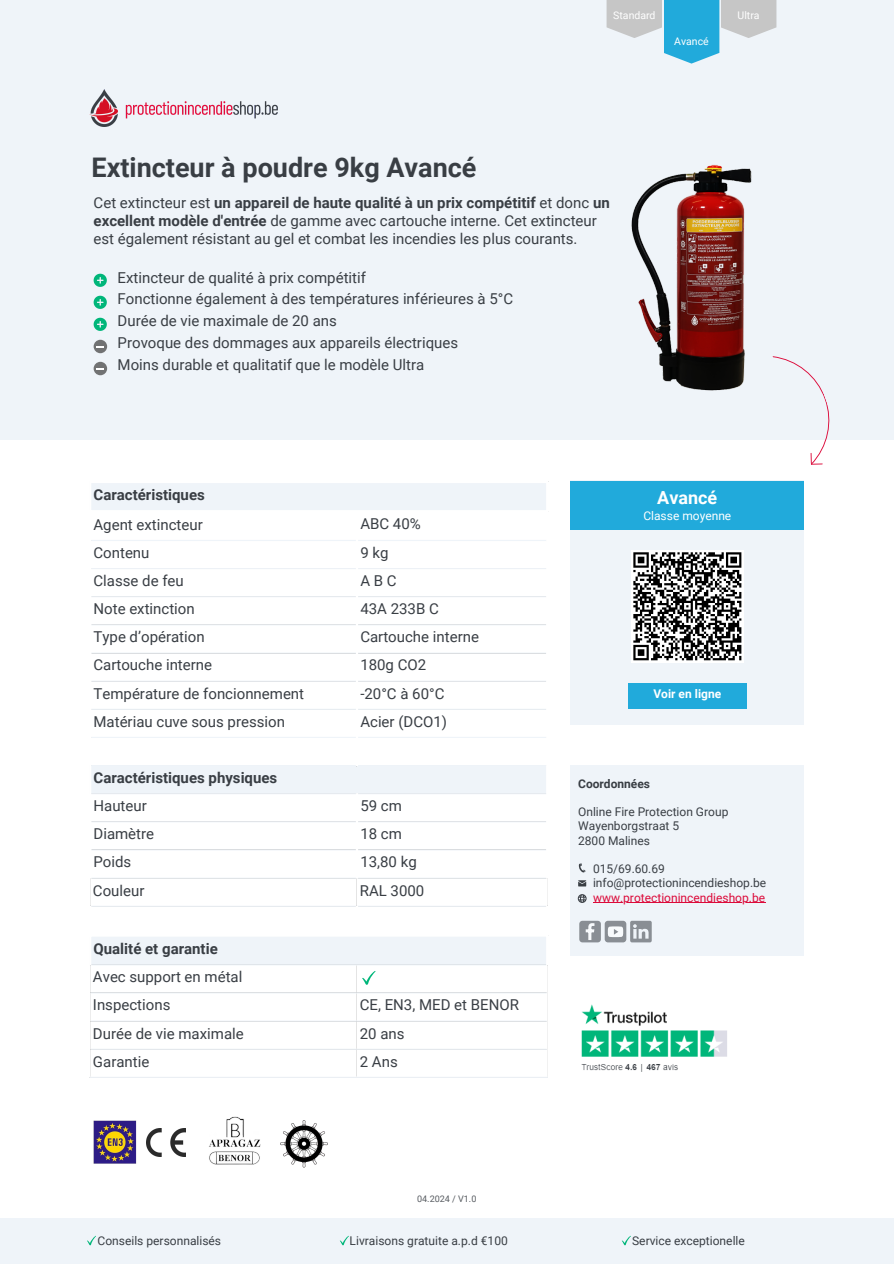
<style>
.page{position:relative;width:894px;height:1264px;background:#fff}
.page>*{position:absolute;margin:0;border:0;box-sizing:border-box;transform-origin:0 0}
.t1{font:700 27px "Roboto";color:#393e44}
.t2{font:700 18px "Roboto";color:#fff}
.t3{font:15px/18px "Roboto";color:#393e44}
.t4{font:700 15px "Roboto";color:#393e44}
.t5{font:12px/14.2px "Roboto";color:#393e44}
.t6{font:12px "Roboto";color:#dc0a3a}
.t7{font:12px "Roboto";color:#fff}
.t8{font:700 12px "Roboto";color:#fff}
.t9{font:700 12px "Roboto";color:#393e44}
.t10{font:10.5px "Roboto";color:#fff}
.t11{font:9px "Roboto";color:#393e44}
.s1{font-weight:700}
</style>
<div class="page">
<div style="left:0;top:0;width:893px;height:440px;background:#eff4f9"></div>
<img style="left:631px;top:165px;width:121px;height:226px">
<div style="left:570px;top:480px;width:233px;height:244px;background:#eff4f9"></div>
<div style="left:570px;top:481px;width:233px;height:48px;background:#21aadb"></div>
<svg style="left:772px;top:356px;width:58px;height:109px"></svg>
<svg style="left:91px;top:483px;width:455px;height:481px"></svg>
<svg style="left:90px;top:878px;width:1px;height:27px"></svg>
<svg style="left:356px;top:878px;width:1px;height:27px"></svg>
<hr style="left:91px;top:540px;width:455px;height:1px;background:#eff4f9">
<hr style="left:91px;top:568px;width:455px;height:1px;background:#eff4f9">
<hr style="left:91px;top:596px;width:455px;height:1px;background:#eff4f9">
<hr style="left:91px;top:624px;width:455px;height:1px;background:#eff4f9">
<hr style="left:91px;top:652px;width:455px;height:1px;background:#eff4f9">
<hr style="left:91px;top:680px;width:455px;height:1px;background:#eff4f9">
<hr style="left:91px;top:708px;width:455px;height:2px;background:#eff4f9">
<hr style="left:91px;top:737px;width:455px;height:1px;background:#eff4f9">
<hr style="left:91px;top:765px;width:455px;height:1px;background:#eff4f9">
<hr style="left:91px;top:793px;width:455px;height:1px;background:#eff4f9">
<hr style="left:91px;top:821px;width:455px;height:1px;background:#eff4f9">
<hr style="left:91px;top:849px;width:455px;height:1px;background:#eff4f9">
<hr style="left:91px;top:877px;width:455px;height:1px;background:#eff4f9">
<hr style="left:91px;top:905px;width:455px;height:1px;background:#eff4f9">
<hr style="left:91px;top:964px;width:455px;height:1px;background:#eff4f9">
<hr style="left:91px;top:992px;width:455px;height:1px;background:#eff4f9">
<hr style="left:91px;top:1020px;width:455px;height:1px;background:#eff4f9">
<hr style="left:91px;top:1048px;width:455px;height:1px;background:#eff4f9">
<hr style="left:90px;top:1076px;width:457px;height:1px;background:#eff4f9">
<hr style="left:356px;top:512px;width:2px;height:254px;background:#fff">
<hr style="left:356px;top:793px;width:2px;height:85px;background:#fff">
<hr style="left:356px;top:905px;width:2px;height:29px;background:#fff">
<hr style="left:89px;top:510px;width:459px;height:2px;background:#fff">
<hr style="left:89px;top:934px;width:459px;height:2px;background:#fff">
<img style="left:89px;top:89px;width:188px;height:37px">
<div style="left:570px;top:765px;width:233px;height:190px;background:#eff4f9"></div>
<svg style="left:579px;top:920px;width:21px;height:22px"></svg>
<div style="left:604px;top:920px;width:22px;height:22px;background:#898e94;border-radius:3px"></div>
<svg style="left:607px;top:926px;width:16px;height:11px"></svg>
<svg style="left:630px;top:920px;width:21px;height:22px"></svg>
<svg style="left:578px;top:863px;width:7px;height:9px"></svg>
<svg style="left:578px;top:880px;width:8px;height:6px"></svg>
<svg style="left:577px;top:894px;width:9px;height:9px"></svg>
<img style="left:581px;top:1004px;width:146px;height:68px">
<div style="left:628px;top:682px;width:118px;height:26px;background:#21aadb"></div>
<svg style="left:631px;top:551px;width:112px;height:110px"></svg>
<svg style="left:94px;top:274px;width:13px;height:13px"></svg>
<svg style="left:94px;top:362px;width:13px;height:13px"></svg>
<svg style="left:94px;top:296px;width:13px;height:13px"></svg>
<svg style="left:94px;top:318px;width:13px;height:13px"></svg>
<svg style="left:94px;top:340px;width:13px;height:13px"></svg>
<img style="left:209px;top:1116px;width:52px;height:49px">
<img style="left:93px;top:1120px;width:44px;height:43px">
<img style="left:146px;top:1128px;width:40px;height:28px">
<img style="left:280px;top:1120px;width:47px;height:48px">
<div style="left:720px;top:0;width:56px;height:38px;background:#c6c6c6"></div>
<svg style="left:664px;top:0;width:55px;height:64px;background:#33b0dd"></svg>
<div style="left:606px;top:0;width:56px;height:38px;background:#c6c6c6"></div>
<hr style="left:593px;top:902px;width:172px;height:1px;background:#dc0a3a">
<div style="left:0;top:1217px;width:893px;height:46px;background:#eff4f9"></div>
<svg style="left:87px;top:1235px;width:9px;height:10px"></svg>
<svg style="left:339px;top:1236px;width:9px;height:9px"></svg>
<svg style="left:621px;top:1236px;width:9px;height:9px"></svg>
<svg style="left:362px;top:971px;width:13px;height:13px"></svg>
<p class="t10" style="left:613px;top:9px;width:44px">Standard</p>
<p class="t10" style="left:674px;top:35px;width:36px">Avancé</p>
<p class="t10" style="left:737px;top:9px;width:24px">Ultra</p>
<p class="t1" style="left:91px;top:152px;width:386px">Extincteur à poudre 9kg Avancé</p>
<p class="t3" style="left:94px;top:194px;width:517px">Cet extincteur est <span class="s1">un appareil de haute qualité à un prix compétitif</span> et donc <span class="s1">un excellent modèle d'entrée</span> de gamme avec cartouche interne. Cet extincteur est également résistant au gel et combat les incendies les plus courants.</p>
<h4 class="t3" style="left:117px;top:268px;width:250px">Extincteur de qualité à prix compétitif</h4>
<h3 class="t3" style="left:117px;top:290px;width:397px">Fonctionne également à des températures inférieures à 5°C</h3>
<p class="t3" style="left:117px;top:312px;width:221px">Durée de vie maximale de 20 ans</p>
<p class="t3" style="left:117px;top:334px;width:342px">Provoque des dommages aux appareils électriques</p>
<p class="t3" style="left:117px;top:355px;width:308px">Moins durable et qualitatif que le modèle Ultra</p>
<h5 class="t4" style="left:93px;top:486px;width:113px">Caractéristiques</h5>
<p class="t3" style="left:93px;top:516px;width:111px">Agent extincteur</p>
<h1 class="t3" style="left:360px;top:515px;width:62px">ABC 40%</h1>
<p class="t3" style="left:93px;top:544px;width:57px">Contenu</p>
<h2 class="t3" style="left:360px;top:544px;width:30px">9 kg</h2>
<p class="t3" style="left:93px;top:572px;width:92px">Classe de feu</p>
<p class="t3" style="left:360px;top:572px;width:38px">ABC</p>
<p class="t3" style="left:93px;top:600px;width:103px">Note extinction</p>
<p class="t3" style="left:360px;top:600px;width:80px">43A 233B C</p>
<p class="t3" style="left:93px;top:628px;width:113px">Type d’opération</p>
<p class="t3" style="left:360px;top:628px;width:120px">Cartouche interne</p>
<p class="t3" style="left:93px;top:656px;width:120px">Cartouche interne</p>
<p class="t3" style="left:360px;top:656px;width:67px">180g CO2</p>
<p class="t3" style="left:93px;top:684px;width:212px">Température de foncionnement</p>
<p class="t3" style="left:360px;top:684px;width:86px">-20°C à 60°C</p>
<p class="t3" style="left:93px;top:712px;width:193px">Matériau cuve sous pression</p>
<p class="t3" style="left:360px;top:712px;width:88px">Acier (DCO1)</p>
<p class="t4" style="left:93px;top:769px;width:185px">Caractéristiques physiques</p>
<p class="t3" style="left:93px;top:797px;width:55px">Hauteur</p>
<p class="t3" style="left:360px;top:797px;width:43px">59 cm</p>
<p class="t3" style="left:93px;top:825px;width:62px">Diamètre</p>
<p class="t3" style="left:360px;top:825px;width:43px">18 cm</p>
<p class="t3" style="left:93px;top:853px;width:39px">Poids</p>
<p class="t3" style="left:360px;top:853px;width:58px">13,80 kg</p>
<p class="t3" style="left:93px;top:881px;width:53px">Couleur</p>
<p class="t3" style="left:360px;top:881px;width:66px">RAL 3000</p>
<p class="t4" style="left:93px;top:939px;width:126px">Qualité et garantie</p>
<p class="t3" style="left:93px;top:968px;width:151px">Avec support en métal</p>
<p class="t3" style="left:93px;top:996px;width:79px">Inspections</p>
<p class="t3" style="left:360px;top:996px;width:161px">CE, EN3, MED et BENOR</p>
<p class="t3" style="left:93px;top:1024px;width:152px">Durée de vie maximale</p>
<p class="t3" style="left:360px;top:1024px;width:46px">20 ans</p>
<p class="t3" style="left:93px;top:1052px;width:58px">Garantie</p>
<p class="t3" style="left:360px;top:1052px;width:39px">2 Ans</p>
<p class="t11" style="left:417px;top:1193px;width:61px">04.2024 / V1.0</p>
<p class="t2" style="left:657px;top:487px;width:62px">Avancé</p>
<p class="t7" style="left:643px;top:509px;width:89px">Classe moyenne</p>
<p class="t8" style="left:653px;top:687px;width:69px">Voir en ligne</p>
<p class="t9" style="left:578px;top:776px;width:73px">Coordonnées</p>
<p class="t5" style="left:578px;top:805px;width:152px">Online Fire Protection Group<br>Wayenborgstraat 5<br>2800 Malines</p>
<p class="t5" style="left:593px;top:862px;width:73px">015/69.60.69</p>
<p class="t5" style="left:593px;top:876px;width:175px">info@protectionincendieshop.be</p>
<p class="t6" style="left:593px;top:890px;width:173px">www.protectionincendieshop.be</p>
<p class="t5" style="left:97px;top:1233px;width:125px">Conseils personnalisés</p>
<p class="t5" style="left:349px;top:1233px;width:160px">Livraisons gratuite a.p.d €100</p>
<p class="t5" style="left:632px;top:1233px;width:114px">Service exceptionelle</p>
</div>
